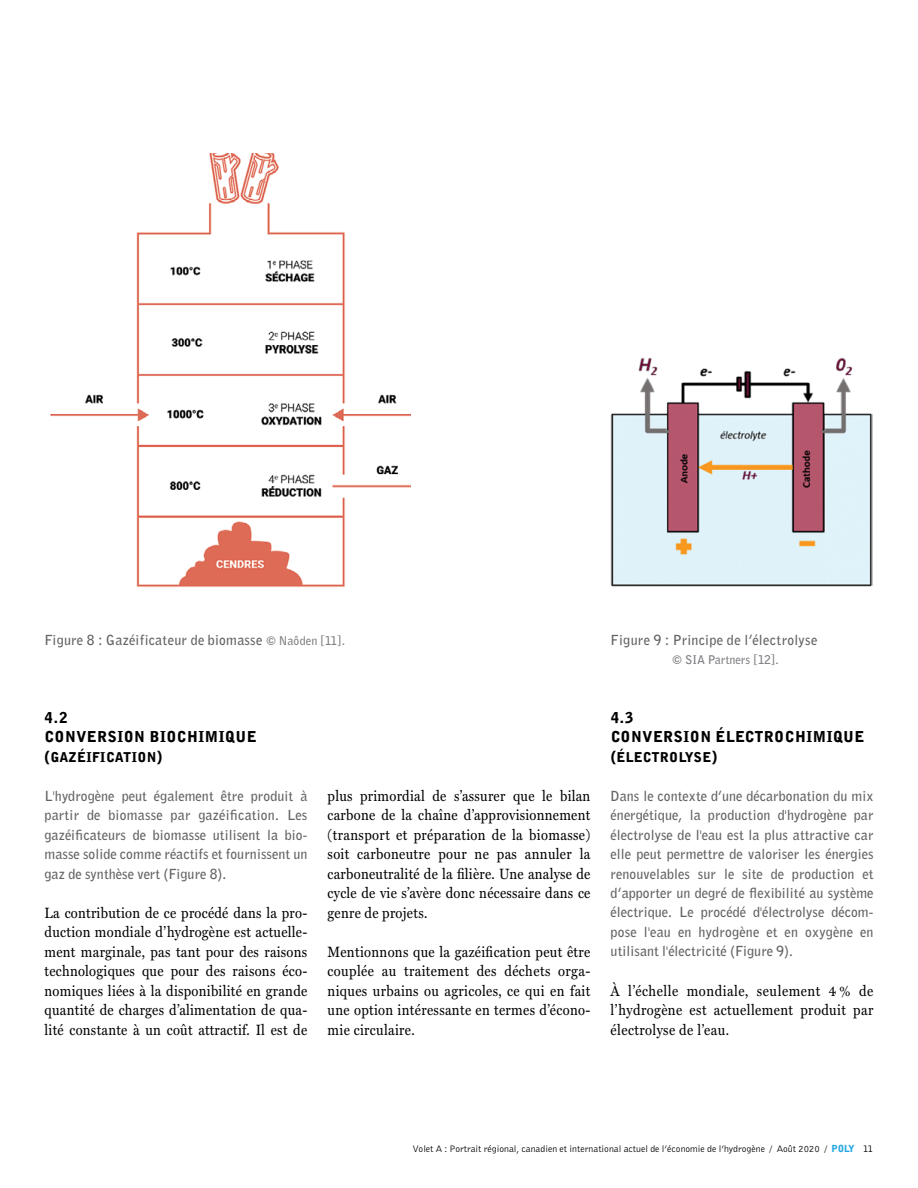
<style>
.page{position:relative;width:918px;height:1188px;background:#fff}
.page>*{position:absolute;margin:0;border:0;box-sizing:border-box;transform-origin:0 0}
.t1{font:15px/19.5px "Miller Text";letter-spacing:.025em;color:#000;text-align:justify;scale:.88 1}
.t2{font:900 15px/19.5px "Bell Gothic";letter-spacing:.035em;color:#000}
.t3{font:700 13.8px/19.5px "Bell Gothic";letter-spacing:.01em;color:#636466;text-align:justify}
.t4{font:700 13.8px "Bell Gothic";letter-spacing:.03em;color:#636466}
.t5{font:900 13.5px "Bell Gothic";letter-spacing:.035em;color:#000}
.t6{font:700 12px "Bell Gothic";color:#808285}
.t7{font:9.75px "Bell Gothic";color:#000}
.s1{font-weight:900;font-size:12px;color:#808285}
.s2{font-size:12px;color:#808285}
.s3{font-weight:900}
.s4{font-size:15px}
.s5{font-weight:900;color:#27aae1}
.s6{font-size:10.5px}
</style>
<div class="page">
<img style="left:50px;top:154px;width:360px;height:433px">
<img style="left:611px;top:358px;width:262px;height:229px">
<div style="left:375px;top:564px;width:68px;height:26px;background:#fff"></div>
<p class="t3" style="left:45px;top:630px;width:302px">Figure 8 : Gazéificateur de biomasse <span class="s1">©</span> <span class="s2">Naôden [11].</span></p>
<p class="t4" style="left:611px;top:630px;width:208px">Figure 9 : Principe de l’électrolyse</p>
<p class="t6" style="left:672px;top:652px;width:108px"><span class="s3">©</span> SIA Partners [12].</p>
<p class="t2" style="left:45px;top:708px;width:214px">4.2<br>CONVERSION BIOCHIMIQUE</p>
<p class="t5" style="left:45px;top:748px;width:119px"><span class="s4">(</span>GAZÉIFICATION<span class="s4">)</span></p>
<p class="t3" style="left:45px;top:786px;width:264px">L'hydrogène peut également être produit à partir de biomasse par gazéification. Les gazéificateurs de biomasse utilisent la bio&shy;masse solide comme réactifs et fournissent un gaz de synthèse vert (Figure 8).</p>
<p class="t1" style="left:45px;top:903px;width:300px">La contribution de ce procédé dans la pro&shy;duction mondiale d’hydrogène est actuelle&shy;ment marginale, pas tant pour des raisons technologiques que pour des raisons éco&shy;nomiques liées à la disponibilité en grande quantité de charges d’alimentation de qua&shy;lité constante à un coût attractif. Il est de</p>
<p class="t1" style="left:328px;top:786px;width:300px">plus primordial de s’assurer que le bilan carbone de la chaîne d’approvisionnement (transport et préparation de la biomasse) soit carboneutre pour ne pas annuler la carboneutralité de la filière. Une analyse de cycle de vie s’avère donc nécessaire dans ce genre de projets.</p>
<p class="t1" style="left:328px;top:942px;width:300px">Mentionnons que la gazéification peut être couplée au traitement des déchets orga&shy;niques urbains ou agricoles, ce qui en fait une option intéressante en termes d’écono&shy;mie circulaire.</p>
<p class="t2" style="left:611px;top:708px;width:255px">4.3<br>CONVERSION ÉLECTROCHIMIQUE</p>
<p class="t5" style="left:611px;top:748px;width:108px"><span class="s4">(</span>ÉLECTROLYSE<span class="s4">)</span></p>
<p class="t3" style="left:611px;top:786px;width:264px">Dans le contexte d’une décarbonation du mix énergétique, la production d'hydrogène par électrolyse de l'eau est la plus attractive car elle peut permettre de valoriser les énergies renouvelables sur le site de production et d’apporter un degré de flexibilité au système électrique. Le procédé d'électrolyse décom&shy;pose l'eau en hydrogène et en oxygène en utilisant l'électricité (Figure 9).</p>
<p class="t1" style="left:611px;top:981px;width:300px">À l’échelle mondiale, seulement 4 % de l’hydrogène est actuellement produit par électrolyse de l’eau.</p>
<p class="t7" style="left:413px;top:1142px;width:462px">Volet A : Portrait régional, canadien et international actuel de l’économie de l’hydrogène / Août 2020 / <span class="s5">POLY</span> <span class="s6">11</span></p>
</div>
